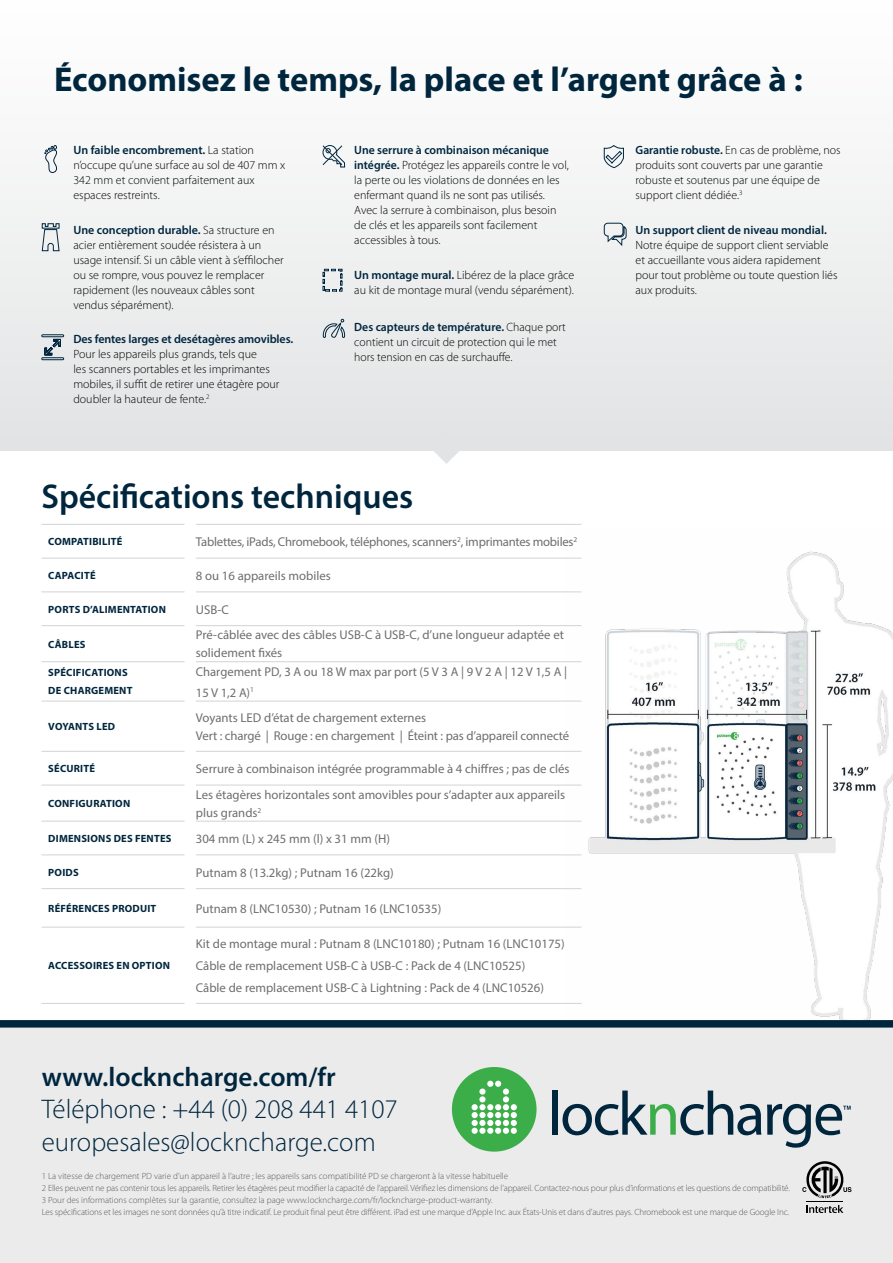
<style>
.page{position:relative;width:893px;height:1263px;background:#fff}
.page>*{position:absolute;margin:0;border:0;box-sizing:border-box;transform-origin:0 0}
.t1{font:700 34.5px "Myriad Pro";color:#00263e}
.t2{font:600 34.5px "Myriad Pro";color:#00263e}
.t3{font:300 27px/32.4px "Myriad Pro";color:#00263e}
.t4{font:600 27px "Myriad Pro";color:#00263e}
.t5{font:12.75px/18px "Myriad Pro";color:#6d6e71}
.t6{font:12.75px "Myriad Pro";letter-spacing:-.02em;color:#6d6e71}
.t7{font:300 12px/15px "Myriad Pro";color:#000}
.t8{font:600 12px "Myriad Pro";letter-spacing:-.01em;color:#00263e}
.t9{font:700 10.5px/18px "Myriad Pro";letter-spacing:.02em;color:#00263e}
.t10{font:300 9px/12px "Myriad Pro";letter-spacing:-.015em;color:#58595b}
.s1{font-weight:600;color:#00263e}
</style>
<div class="page">
<img style="left:565px;top:551px;width:328px;height:469px">
<div style="left:0;top:0;width:893px;height:451px;background:linear-gradient(to right,#f1f1f2,#f1f1f2)"></div>
<svg style="left:430px;top:431px;width:33px;height:33px"></svg>
<div style="left:0;top:1021px;width:893px;height:242px;background:#ebebec"></div>
<hr style="left:806px;top:1201px;width:37px;height:1px;background:#000">
<svg style="left:806px;top:1205px;width:37px;height:8px"></svg>
<svg style="left:802px;top:1161px;width:49px;height:37px"></svg>
<div style="left:0;top:1020px;width:893px;height:7px;background:#00263e"></div>
<div style="left:552px;top:1090px;width:6px;height:45px;background:#00263d"></div>
<svg style="left:562px;top:1090px;width:199px;height:45px"></svg>
<div style="left:452px;top:1067px;width:85px;height:84px;background:#3cae49;border-radius:50%"></div>
<svg style="left:487px;top:1081px;width:14px;height:6px"></svg>
<div style="left:479px;top:1104px;width:7px;height:6px;background:#fff;border-radius:50%"></div>
<div style="left:479px;top:1112px;width:7px;height:6px;background:#fff;border-radius:50%"></div>
<svg style="left:479px;top:1088px;width:7px;height:7px"></svg>
<div style="left:479px;top:1096px;width:7px;height:6px;background:#fff;border-radius:50%"></div>
<div style="left:503px;top:1088px;width:6px;height:7px;background:#fff;border-radius:50%"></div>
<svg style="left:487px;top:1096px;width:30px;height:38px"></svg>
<div style="left:479px;top:1120px;width:7px;height:6px;background:#fff;border-radius:50%"></div>
<svg style="left:472px;top:1104px;width:6px;height:30px"></svg>
<div style="left:479px;top:1128px;width:7px;height:6px;background:#fff;border-radius:50%"></div>
<svg style="left:767px;top:1104px;width:84px;height:44px"></svg>
<hr style="left:41px;top:558px;width:144px;height:1px;background:#d1d3d4">
<hr style="left:196px;top:558px;width:385px;height:1px;background:#d1d3d4">
<hr style="left:41px;top:591px;width:144px;height:1px;background:#d1d3d4">
<hr style="left:196px;top:591px;width:385px;height:1px;background:#d1d3d4">
<hr style="left:41px;top:625px;width:144px;height:1px;background:#d1d3d4">
<hr style="left:196px;top:625px;width:385px;height:1px;background:#d1d3d4">
<hr style="left:41px;top:661px;width:144px;height:1px;background:#d1d3d4">
<hr style="left:196px;top:661px;width:385px;height:1px;background:#d1d3d4">
<hr style="left:41px;top:701px;width:144px;height:1px;background:#d1d3d4">
<hr style="left:196px;top:701px;width:385px;height:1px;background:#d1d3d4">
<hr style="left:41px;top:751px;width:144px;height:1px;background:#d1d3d4">
<hr style="left:196px;top:751px;width:385px;height:1px;background:#d1d3d4">
<hr style="left:41px;top:785px;width:144px;height:1px;background:#d1d3d4">
<hr style="left:196px;top:785px;width:385px;height:1px;background:#d1d3d4">
<hr style="left:41px;top:821px;width:144px;height:1px;background:#d1d3d4">
<hr style="left:196px;top:821px;width:385px;height:1px;background:#d1d3d4">
<hr style="left:41px;top:854px;width:144px;height:1px;background:#d1d3d4">
<hr style="left:196px;top:854px;width:385px;height:1px;background:#d1d3d4">
<hr style="left:41px;top:888px;width:144px;height:1px;background:#d1d3d4">
<hr style="left:196px;top:888px;width:385px;height:1px;background:#d1d3d4">
<hr style="left:41px;top:524px;width:144px;height:1px;background:#d1d3d4">
<hr style="left:41px;top:927px;width:144px;height:1px;background:#d1d3d4">
<hr style="left:41px;top:1003px;width:144px;height:1px;background:#d1d3d4">
<hr style="left:196px;top:524px;width:385px;height:1px;background:#d1d3d4">
<hr style="left:196px;top:927px;width:385px;height:1px;background:#d1d3d4">
<hr style="left:196px;top:1003px;width:385px;height:1px;background:#d1d3d4">
<svg style="left:44px;top:145px;width:13px;height:28px"></svg>
<svg style="left:41px;top:223px;width:19px;height:28px"></svg>
<svg style="left:322px;top:145px;width:23px;height:23px"></svg>
<svg style="left:41px;top:334px;width:23px;height:26px"></svg>
<svg style="left:603px;top:222px;width:24px;height:25px"></svg>
<svg style="left:323px;top:319px;width:22px;height:20px"></svg>
<svg style="left:603px;top:144px;width:21px;height:24px"></svg>
<svg style="left:322px;top:268px;width:21px;height:24px"></svg>
<h1 class="t1" style="left:54px;top:57px;width:750px">Économisez le temps, la place et l’argent grâce à :</h1>
<p class="t7" style="left:73px;top:143px;width:213px"><span class="s1">Un faible encombrement.</span> La station n’occupe qu’une surface au sol de 407 mm x 342 mm et convient parfaitement aux espaces restreints.</p>
<p class="t7" style="left:73px;top:222px;width:212px"><span class="s1">Une conception durable.</span> Sa structure en acier entièrement soudée résistera à un usage intensif. Si un câble vient à s’effilocher ou se rompre, vous pouvez le remplacer rapidement (les nouveaux câbles sont vendus séparément).</p>
<p class="t8" style="left:73px;top:332px;width:221px">Des fentes larges et desétagères amovibles.</p>
<p class="t7" style="left:73px;top:347px;width:207px">Pour les appareils plus grands, tels que<br>les scanners portables et les imprimantes mobiles, il suffit de retirer une étagère pour doubler la hauteur de fente.<sup>2</sup></p>
<p class="t7" style="left:354px;top:143px;width:216px"><span class="s1">Une serrure à combinaison mécanique intégrée.</span> Protégez les appareils contre le vol, la perte ou les violations de données en les enfermant quand ils ne sont pas utilisés.<br>Avec la serrure à combinaison, plus besoin de clés et les appareils sont facilement accessibles à tous.</p>
<p class="t7" style="left:354px;top:267px;width:222px"><span class="s1">Un montage mural.</span> Libérez de la place grâce au kit de montage mural (vendu séparément).</p>
<p class="t7" style="left:354px;top:320px;width:213px"><span class="s1">Des capteurs de température.</span> Chaque port contient un circuit de protection qui le met hors tension en cas de surchauffe.</p>
<h1 class="t2" style="left:41px;top:474px;width:373px">Spécifications techniques</h1>
<p class="t9" style="left:48px;top:532px;width:76px">COMPATIBILITÉ</p>
<p class="t6" style="left:196px;top:534px;width:383px">Tablettes, iPads, Chromebook, téléphones, scanners<sup>2</sup>, imprimantes mobiles<sup>2</sup></p>
<p class="t9" style="left:48px;top:566px;width:49px">CAPACITÉ</p>
<p class="t5" style="left:196px;top:566px;width:137px">8 ou 16 appareils mobiles</p>
<p class="t9" style="left:48px;top:600px;width:119px">PORTS D’ALIMENTATION</p>
<p class="t5" style="left:196px;top:600px;width:34px">USB-C</p>
<p class="t9" style="left:48px;top:635px;width:39px">CÂBLES</p>
<p class="t5" style="left:196px;top:626px;width:370px">Pré-câblée avec des câbles USB-C à USB-C, d’une longueur adaptée et solidement fixés</p>
<p class="t9" style="left:48px;top:663px;width:86px">SPÉCIFICATIONS<br>DE CHARGEMENT</p>
<p class="t5" style="left:196px;top:661px;width:373px;line-height:21px">Chargement PD, 3 A ou 18 W max par port (5 V 3 A | 9 V 2 A | 12 V 1,5 A |<br>15 V 1,2 A)<sup>1</sup></p>
<p class="t9" style="left:48px;top:717px;width:68px">VOYANTS LED</p>
<p class="t5" style="left:196px;top:708px;width:375px">Voyants LED d’état de chargement externes<br>Vert : chargé | Rouge : en chargement | Éteint : pas d’appareil connecté</p>
<p class="t9" style="left:48px;top:759px;width:48px">SÉCURITÉ</p>
<p class="t5" style="left:196px;top:759px;width:375px">Serrure à combinaison intégrée programmable à 4 chiffres ; pas de clés</p>
<p class="t9" style="left:48px;top:794px;width:83px">CONFIGURATION</p>
<p class="t5" style="left:196px;top:785px;width:371px">Les étagères horizontales sont amovibles pour s’adapter aux appareils plus grands<sup>2</sup></p>
<p class="t9" style="left:48px;top:829px;width:125px">DIMENSIONS DES FENTES</p>
<p class="t5" style="left:196px;top:829px;width:196px">304 mm (L) x 245 mm (l) x 31 mm (H)</p>
<p class="t9" style="left:48px;top:863px;width:32px">POIDS</p>
<p class="t5" style="left:196px;top:863px;width:199px">Putnam 8 (13.2kg) ; Putnam 16 (22kg)</p>
<p class="t9" style="left:48px;top:899px;width:110px">RÉFÉRENCES PRODUIT</p>
<p class="t5" style="left:196px;top:899px;width:247px">Putnam 8 (LNC10530) ; Putnam 16 (LNC10535)</p>
<p class="t9" style="left:48px;top:956px;width:123px">ACCESSOIRES EN OPTION</p>
<p class="t5" style="left:196px;top:932px;width:370px;line-height:22.2px">Kit de montage mural : Putnam 8 (LNC10180) ; Putnam 16 (LNC10175)<br>Câble de remplacement USB-C à USB-C : Pack de 4 (LNC10525)<br>Câble de remplacement USB-C à Lightning : Pack de 4 (LNC10526)</p>
<p class="t7" style="left:635px;top:143px;width:207px"><span class="s1">Garantie robuste.</span> En cas de problème, nos produits sont couverts par une garantie robuste et soutenus par une équipe de support client dédiée.<sup>3</sup></p>
<p class="t8" style="left:635px;top:222px;width:193px">Un support client de niveau mondial.</p>
<p class="t7" style="left:635px;top:237px;width:203px">Notre équipe de support client serviable et accueillante vous aidera rapidement pour tout problème ou toute question liés aux produits.</p>
<h2 class="t4" style="left:42px;top:1059px;width:295px">www.lockncharge.com/fr</h2>
<h2 class="t3" style="left:42px;top:1093px;width:357px">Téléphone : +44 (0) 208 441 4107 europesales@lockncharge.com</h2>
<p class="t10" style="left:42px;top:1169px;width:750px">1 La vitesse de chargement PD varie d’un appareil à l’autre ; les appareils sans compatibilité PD se chargeront à la vitesse habituelle<br>2 Elles peuvent ne pas contenir tous les appareils. Retirer les étagères peut modifier la capacité de l’appareil. Vérifiez les dimensions de l’appareil. Contactez-nous pour plus d’informations et les questions de compatibilité.<br>3 Pour des informations complètes sur la garantie, consultez la page www.lockncharge.com/fr/lockncharge-product-warranty.<br>Les spécifications et les images ne sont données qu’à titre indicatif. Le produit final peut être différent. iPad est une marque d’Apple Inc. aux États-Unis et dans d’autres pays. Chromebook est une marque de Google Inc.</p>
</div>
